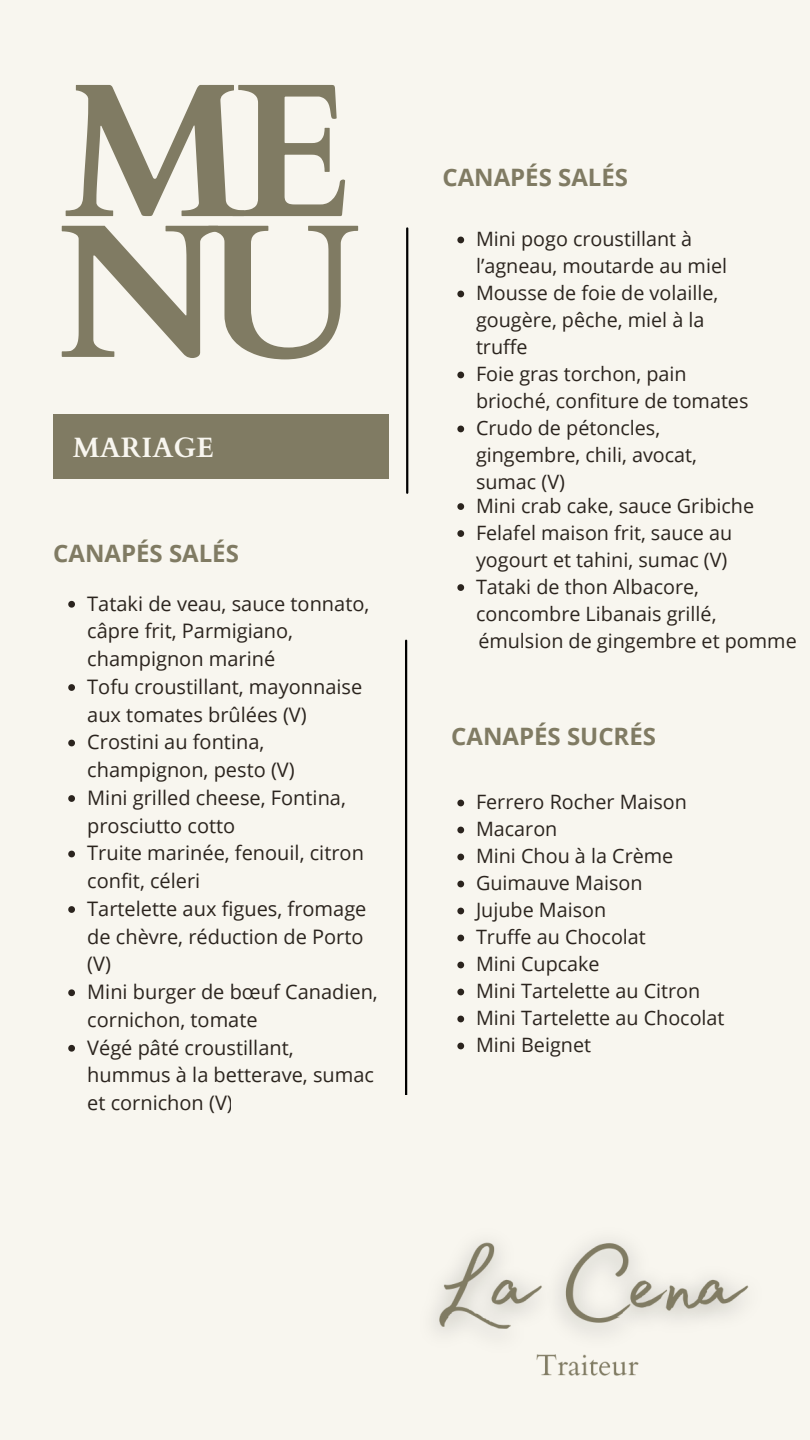
<style>
.page{position:relative;width:810px;height:1440px;background:#f8f6ef}
.page>*{position:absolute;margin:0;border:0;box-sizing:border-box;transform-origin:0 0}
.t1{font:700 190.5px/140.8px "Cardo";color:#807b63}
.t2{font:700 28px "Cardo";color:#f8f6ef}
.t3{font:700 24px "Open Sans";color:#807b63}
.t4{font:20px/27.8px "Open Sans";color:#2b241e}
.t5{font:19.8px/27px "Open Sans";color:#2b241e}
</style>
<div class="page">
<div style="left:53px;top:414px;width:336px;height:64px;background:#807b63"></div>
<hr style="left:406px;top:228px;width:2px;height:265px;background:#000">
<hr style="left:405px;top:641px;width:2px;height:578px;background:#000">
<svg style="left:68px;top:601px;width:7px;height:7px"></svg>
<svg style="left:68px;top:684px;width:7px;height:7px"></svg>
<svg style="left:68px;top:740px;width:7px;height:6px"></svg>
<svg style="left:68px;top:795px;width:7px;height:7px"></svg>
<svg style="left:68px;top:851px;width:7px;height:6px"></svg>
<svg style="left:68px;top:906px;width:7px;height:7px"></svg>
<svg style="left:68px;top:989px;width:7px;height:7px"></svg>
<svg style="left:68px;top:1045px;width:7px;height:7px"></svg>
<svg style="left:457px;top:237px;width:7px;height:6px"></svg>
<svg style="left:457px;top:291px;width:7px;height:6px"></svg>
<svg style="left:457px;top:372px;width:7px;height:6px"></svg>
<svg style="left:457px;top:426px;width:7px;height:6px"></svg>
<svg style="left:457px;top:800px;width:7px;height:6px"></svg>
<svg style="left:457px;top:827px;width:7px;height:6px"></svg>
<svg style="left:457px;top:854px;width:7px;height:6px"></svg>
<svg style="left:457px;top:881px;width:7px;height:6px"></svg>
<svg style="left:457px;top:908px;width:7px;height:6px"></svg>
<svg style="left:457px;top:935px;width:7px;height:6px"></svg>
<svg style="left:457px;top:962px;width:7px;height:6px"></svg>
<svg style="left:457px;top:989px;width:7px;height:6px"></svg>
<svg style="left:457px;top:1016px;width:7px;height:6px"></svg>
<svg style="left:457px;top:1043px;width:7px;height:6px"></svg>
<svg style="left:457px;top:503px;width:7px;height:7px"></svg>
<svg style="left:457px;top:530px;width:7px;height:7px"></svg>
<svg style="left:457px;top:584px;width:7px;height:7px"></svg>
<img style="left:405px;top:1096px;width:344px;height:280px">
<p class="t1" style="left:56px;top:86px;width:306px">ME<br>NU</p>
<h3 class="t2" style="left:73px;top:429px;width:143px">MARIAGE</h3>
<p class="t3" style="left:53px;top:536px;width:187px">CANAPÉS SALÉS</p>
<p class="t4" style="left:87px;top:589px;width:284px">Tataki de veau, sauce tonnato, câpre frit, Parmigiano, champignon mariné</p>
<p class="t4" style="left:87px;top:672px;width:277px">Tofu croustillant, mayonnaise aux tomates brûlées (V)</p>
<p class="t4" style="left:87px;top:728px;width:209px">Crostini au fontina, champignon, pesto (V)</p>
<p class="t4" style="left:87px;top:783px;width:260px">Mini grilled cheese, Fontina, prosciutto cotto</p>
<h2 class="t4" style="left:87px;top:839px;width:278px">Truite marinée, fenouil, citron confit, céleri</h2>
<p class="t4" style="left:87px;top:894px;width:281px">Tartelette aux figues, fromage de chèvre, réduction de Porto (V)</p>
<p class="t4" style="left:87px;top:977px;width:292px">Mini burger de bœuf Canadien, cornichon, tomate</p>
<p class="t4" style="left:87px;top:1033px;width:288px">Végé pâté croustillant, hummus à la betterave, sumac et cornichon (V)</p>
<p class="t3" style="left:442px;top:161px;width:187px">CANAPÉS SALÉS</p>
<p class="t5" style="left:476px;top:225px;width:253px">Mini pogo croustillant à l’agneau, moutarde au miel</p>
<h3 class="t5" style="left:476px;top:279px;width:244px">Mousse de foie de volaille, gougère, pêche, miel à la truffe</h3>
<p class="t5" style="left:476px;top:360px;width:274px">Foie gras torchon, pain brioché, confiture de tomates</p>
<p class="t5" style="left:476px;top:414px;width:223px">Crudo de pétoncles, gingembre, chili, avocat, sumac (V)</p>
<p class="t5" style="left:476px;top:492px;width:280px">Mini crab cake, sauce Gribiche</p>
<p class="t5" style="left:476px;top:519px;width:258px">Felafel maison frit, sauce au yogourt et tahini, sumac (V)</p>
<p class="t5" style="left:476px;top:573px;width:242px">Tataki de thon Albacore, concombre Libanais grillé,</p>
<p class="t5" style="left:478px;top:627px;width:320px">émulsion de gingembre et pomme</p>
<p class="t3" style="left:451px;top:720px;width:206px">CANAPÉS SUCRÉS</p>
<p class="t5" style="left:476px;top:788px;width:213px">Ferrero Rocher Maison</p>
<p class="t5" style="left:476px;top:815px;width:83px">Macaron</p>
<p class="t5" style="left:476px;top:842px;width:199px">Mini Chou à la Crème</p>
<p class="t5" style="left:476px;top:869px;width:168px">Guimauve Maison</p>
<p class="t5" style="left:476px;top:896px;width:132px">Jujube Maison</p>
<h3 class="t5" style="left:476px;top:923px;width:171px">Truffe au Chocolat</h3>
<p class="t5" style="left:476px;top:950px;width:125px">Mini Cupcake</p>
<p class="t5" style="left:476px;top:977px;width:226px">Mini Tartelette au Citron</p>
<p class="t5" style="left:476px;top:1004px;width:250px">Mini Tartelette au Chocolat</p>
<p class="t5" style="left:476px;top:1031px;width:117px">Mini Beignet</p>
</div>
